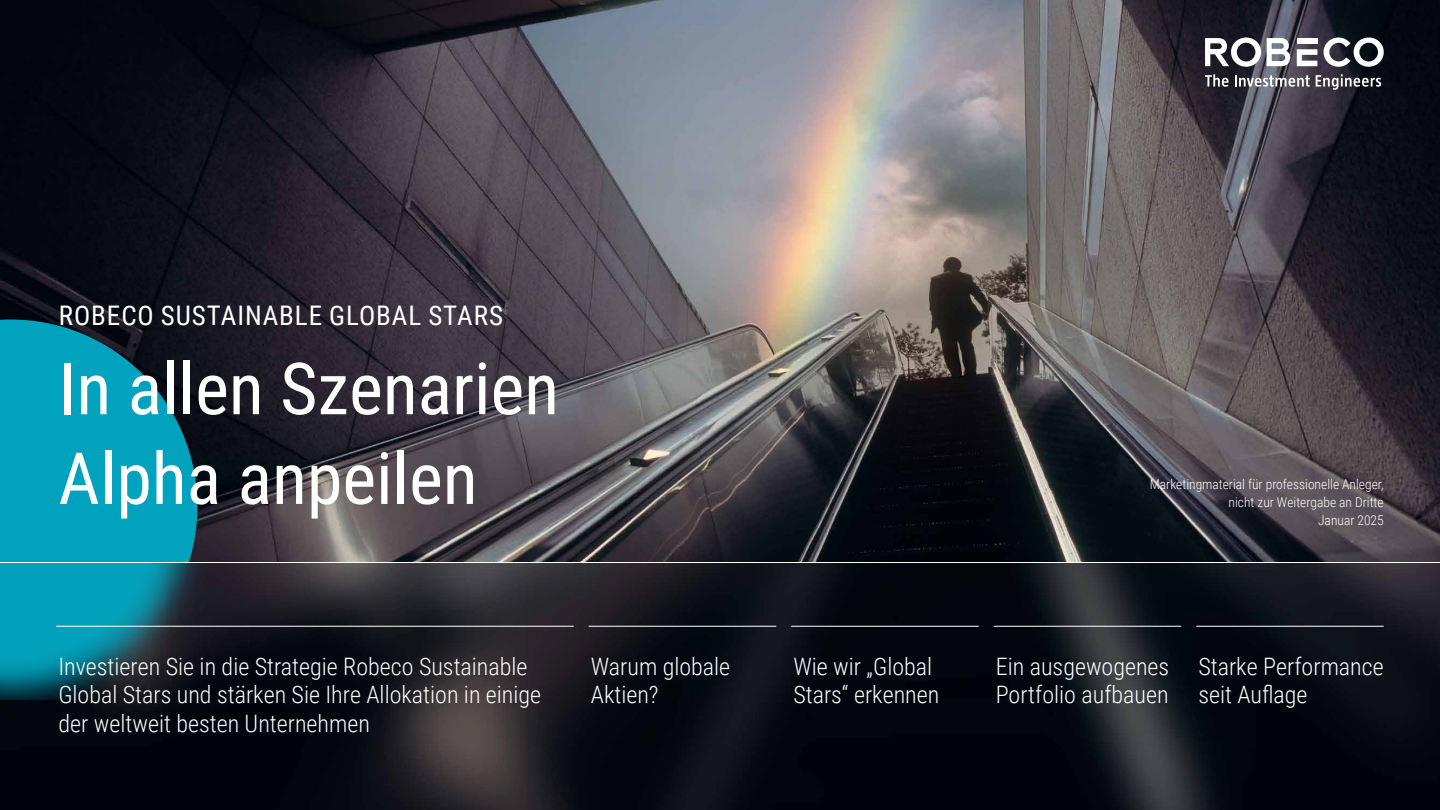
<style>
.page{position:relative;width:1440px;height:810px;background:#fff}
.page>*{position:absolute;margin:0;border:0;box-sizing:border-box;transform-origin:0 0}
.t1{font:72px/89.7px "Roboto Condensed";color:#fff}
.t2{font:27px "Roboto Condensed";letter-spacing:.035em;color:#fff}
.t3{font:300 24px/28.5px "Roboto Condensed";color:#fff}
.t4{font:300 13.5px/18px "Roboto Condensed";color:#fff;text-align:right}
</style>
<div class="page">
<img style="left:0;top:0;width:1440px;height:562px">
<img style="left:0;top:563px;width:1440px;height:247px">
<div style="left:1297px;top:38px;width:20px;height:6px;background:#fff"></div>
<svg style="left:1267px;top:38px;width:23px;height:28px"></svg>
<svg style="left:1205px;top:38px;width:56px;height:29px"></svg>
<svg style="left:1324px;top:38px;width:60px;height:29px"></svg>
<svg style="left:1297px;top:49px;width:20px;height:17px"></svg>
<svg style="left:1205px;top:74px;width:24px;height:13px"></svg>
<svg style="left:1235px;top:75px;width:75px;height:12px"></svg>
<svg style="left:1316px;top:74px;width:65px;height:16px"></svg>
<svg style="left:0;top:319px;width:197px;height:243px;background:#028aa2"></svg>
<img style="left:0;top:563px;width:219px;height:137px">
<hr style="left:56px;top:626px;width:518px;height:1px;background:#fff">
<hr style="left:589px;top:626px;width:187px;height:1px;background:#fff">
<hr style="left:791px;top:626px;width:188px;height:1px;background:#fff">
<hr style="left:994px;top:626px;width:187px;height:1px;background:#fff">
<hr style="left:1196px;top:626px;width:188px;height:1px;background:#fff">
<p class="t2" style="left:59px;top:296px;width:446px">ROBECO SUSTAINABLE GLOBAL STARS</p>
<h1 class="t1" style="left:58px;top:341px;width:502px">In allen Szenarien<br>Alpha anpeilen</h1>
<p class="t4" style="left:1150px;top:475px;width:235px">Marketingmaterial für professionelle Anleger, nicht zur Weitergabe an Dritte<br>Januar 2025</p>
<p class="t3" style="left:58px;top:651px;width:484px">Investieren Sie in die Strategie Robeco Sustainable<br>Global Stars und stärken Sie Ihre Allokation in einige der weltweit besten Unternehmen</p>
<p class="t3" style="left:591px;top:651px;width:141px">Warum globale<br>Aktien?</p>
<p class="t3" style="left:793px;top:651px;width:147px">Wie wir „Global<br>Stars“ erkennen</p>
<p class="t3" style="left:996px;top:651px;width:175px">Ein ausgewogenes<br>Portfolio aufbauen</p>
<p class="t3" style="left:1198px;top:651px;width:187px">Starke Performance seit Auflage</p>
</div>
